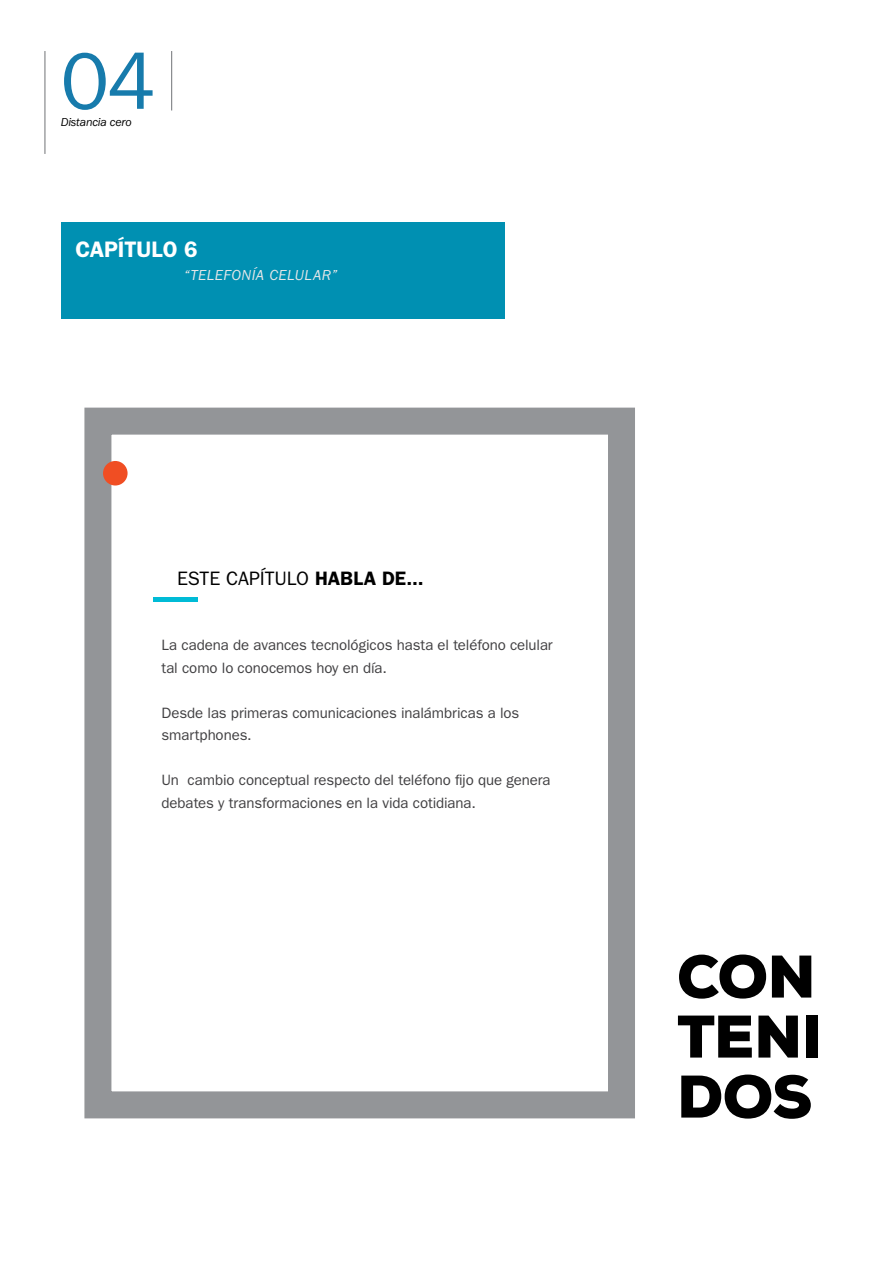
<style>
.page{position:relative;width:893px;height:1263px;background:#fff}
.page>*{position:absolute;margin:0;border:0;box-sizing:border-box;transform-origin:0 0}
.t1{font:82.5px "Franklin Gothic";color:#177bac}
.t2{font:900 60px/60px "Nexa";letter-spacing:-.01em;color:#000;text-align:justify}
.t3{font:600 22.5px "ITC Franklin Gothic Std";letter-spacing:-.005em;color:#fff}
.t4{font:19.5px "ITC Franklin Gothic Std";letter-spacing:-.01em;color:#000}
.t5{font:15px/22.5px "ITC Franklin Gothic Std";letter-spacing:-.005em;color:#414042}
.t6{font:italic 15px "ITC Franklin Gothic Std";letter-spacing:.025em;color:#e6e7e8}
.t7{font:italic 12px "ITC Franklin Gothic Std";letter-spacing:-.015em;color:#000}
.s1{font-weight:600}
</style>
<div class="page">
<hr style="left:44px;top:51px;width:1px;height:103px;background:#808285">
<hr style="left:171px;top:51px;width:1px;height:59px;background:#808285">
<div style="left:61px;top:222px;width:444px;height:97px;background:#0090b2"></div>
<div style="left:84px;top:408px;width:551px;height:710px;border:27px solid #939598"></div>
<div style="left:103px;top:461px;width:25px;height:24px;background:#f04e23;border-radius:50%"></div>
<div style="left:153px;top:597px;width:45px;height:5px;background:#00bbd6"></div>
<h1 class="t1" style="left:61px;top:30px;width:96px">04</h1>
<p class="t7" style="left:61px;top:116px;width:72px">Distancia cero</p>
<h3 class="t3" style="left:75px;top:236px;width:124px">CAPÍTULO 6</h3>
<p class="t6" style="left:184px;top:267px;width:155px">“TELEFONÍA CELULAR”</p>
<h3 class="t4" style="left:177px;top:567px;width:248px">ESTE CAPÍTULO <span class="s1">HABLA DE...</span></h3>
<p class="t5" style="left:161px;top:634px;width:393px">La cadena de avances tecnológicos hasta el teléfono celular tal como lo conocemos hoy en día.</p>
<p class="t5" style="left:161px;top:701px;width:359px">Desde las primeras comunicaciones inalámbricas a los smartphones.</p>
<p class="t5" style="left:161px;top:769px;width:391px">Un cambio conceptual respecto del teléfono fijo que genera debates y transformaciones en la vida cotidiana.</p>
<h2 class="t2" style="left:677px;top:947px;width:177px">CON-TENI-DOS</h2>
</div>
